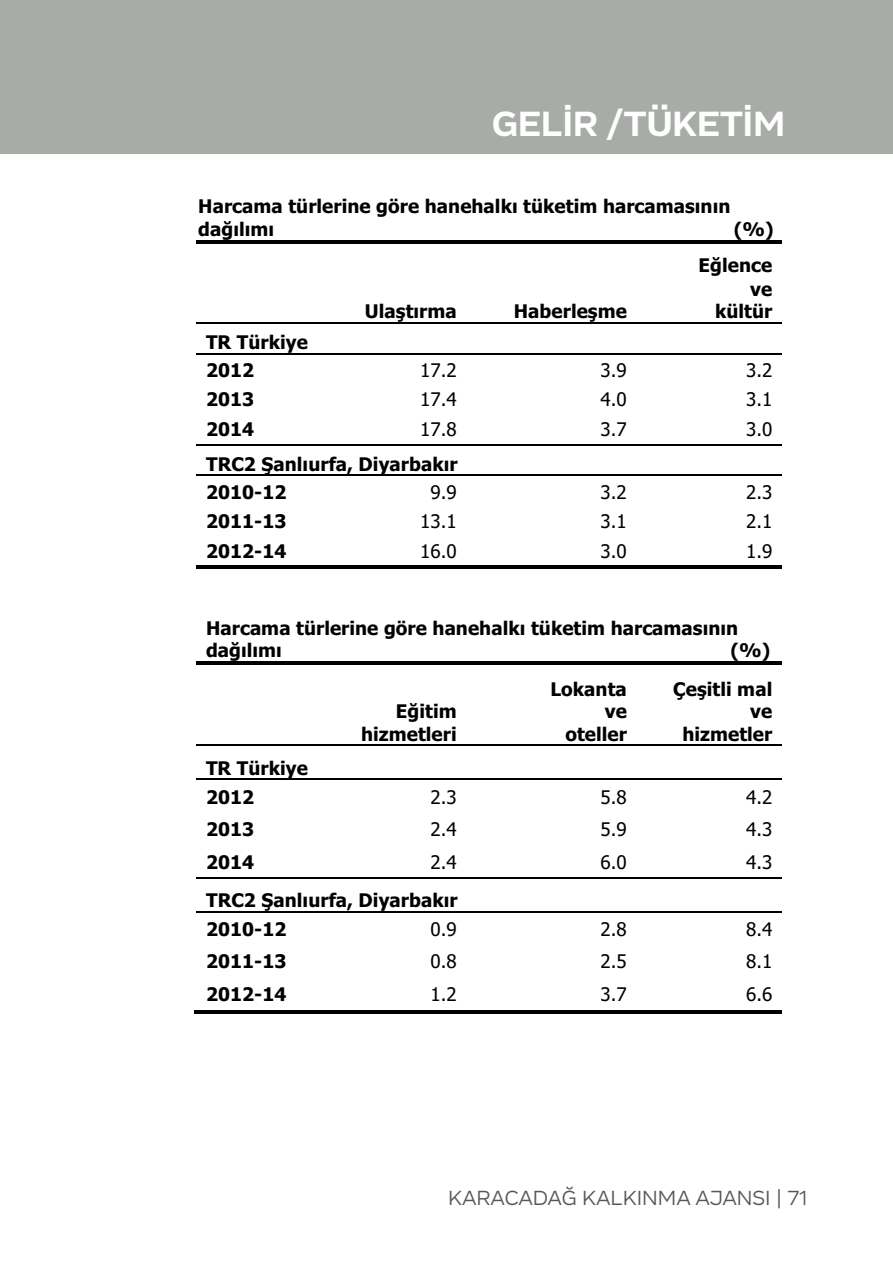
<style>
.page{position:relative;width:893px;height:1276px;background:#fff}
.page>*{position:absolute;margin:0;border:0;box-sizing:border-box;transform-origin:0 0}
.t1{font:700 36px "Vito";color:#fff}
.t2{font:21px "Vito";color:#575756}
.t3{font:700 18.9px/22.8px "Tahoma";letter-spacing:.005em;color:#000}
.t4{font:18.9px "Tahoma";letter-spacing:.005em;color:#000}
</style>
<div class="page">
<div style="left:0;top:0;width:892px;height:154px;background:#a8aca7"></div>
<hr style="left:196px;top:240px;width:124px;height:4px;background:#000">
<svg style="left:320px;top:240px;width:4px;height:4px"></svg>
<hr style="left:324px;top:240px;width:142px;height:4px;background:#000">
<svg style="left:466px;top:240px;width:4px;height:4px"></svg>
<hr style="left:470px;top:240px;width:166px;height:4px;background:#000">
<svg style="left:636px;top:240px;width:4px;height:4px"></svg>
<hr style="left:640px;top:240px;width:141px;height:4px;background:#000">
<hr style="left:196px;top:322px;width:124px;height:1px;background:#000">
<hr style="left:321px;top:322px;width:145px;height:1px;background:#000">
<hr style="left:467px;top:322px;width:169px;height:1px;background:#000">
<hr style="left:637px;top:322px;width:144px;height:1px;background:#000">
<hr style="left:196px;top:353px;width:124px;height:2px;background:#000">
<hr style="left:321px;top:353px;width:145px;height:2px;background:#000">
<hr style="left:467px;top:353px;width:169px;height:2px;background:#000">
<hr style="left:637px;top:353px;width:144px;height:2px;background:#000">
<hr style="left:196px;top:444px;width:124px;height:1px;background:#000">
<hr style="left:321px;top:444px;width:145px;height:1px;background:#000">
<hr style="left:467px;top:444px;width:169px;height:1px;background:#000">
<hr style="left:637px;top:444px;width:144px;height:1px;background:#000">
<hr style="left:196px;top:474px;width:124px;height:2px;background:#000">
<hr style="left:321px;top:474px;width:145px;height:2px;background:#000">
<hr style="left:467px;top:474px;width:169px;height:2px;background:#000">
<hr style="left:637px;top:474px;width:144px;height:2px;background:#000">
<hr style="left:196px;top:565px;width:124px;height:4px;background:#000">
<svg style="left:320px;top:565px;width:4px;height:4px"></svg>
<hr style="left:324px;top:565px;width:142px;height:4px;background:#000">
<svg style="left:466px;top:565px;width:4px;height:4px"></svg>
<hr style="left:470px;top:565px;width:166px;height:4px;background:#000">
<svg style="left:636px;top:565px;width:4px;height:4px"></svg>
<hr style="left:640px;top:565px;width:141px;height:4px;background:#000">
<hr style="left:196px;top:661px;width:124px;height:4px;background:#000">
<svg style="left:320px;top:661px;width:4px;height:4px"></svg>
<hr style="left:324px;top:661px;width:142px;height:4px;background:#000">
<svg style="left:466px;top:661px;width:4px;height:4px"></svg>
<hr style="left:470px;top:661px;width:166px;height:4px;background:#000">
<svg style="left:636px;top:661px;width:4px;height:4px"></svg>
<hr style="left:640px;top:661px;width:141px;height:4px;background:#000">
<hr style="left:196px;top:745px;width:124px;height:1px;background:#000">
<hr style="left:321px;top:745px;width:145px;height:1px;background:#000">
<hr style="left:467px;top:745px;width:169px;height:1px;background:#000">
<hr style="left:637px;top:745px;width:144px;height:1px;background:#000">
<hr style="left:196px;top:778px;width:124px;height:2px;background:#000">
<hr style="left:321px;top:778px;width:145px;height:2px;background:#000">
<hr style="left:467px;top:778px;width:169px;height:2px;background:#000">
<hr style="left:637px;top:778px;width:144px;height:2px;background:#000">
<hr style="left:196px;top:877px;width:124px;height:1px;background:#000">
<hr style="left:321px;top:877px;width:145px;height:1px;background:#000">
<hr style="left:467px;top:877px;width:169px;height:1px;background:#000">
<hr style="left:637px;top:877px;width:144px;height:1px;background:#000">
<hr style="left:196px;top:911px;width:124px;height:1px;background:#000">
<hr style="left:321px;top:911px;width:145px;height:1px;background:#000">
<hr style="left:467px;top:911px;width:169px;height:1px;background:#000">
<hr style="left:637px;top:911px;width:144px;height:1px;background:#000">
<hr style="left:194px;top:1010px;width:126px;height:4px;background:#000">
<hr style="left:322px;top:1010px;width:144px;height:4px;background:#000">
<hr style="left:468px;top:1010px;width:168px;height:4px;background:#000">
<hr style="left:638px;top:1010px;width:143px;height:4px;background:#000">
<h1 class="t1" style="left:492px;top:101px;width:294px">GELİR /TÜKETİM</h1>
<p class="t3" style="left:198px;top:196px;width:534px">Harcama türlerine göre hanehalkı tüketim harcamasının dağılımı</p>
<p class="t3" style="left:734px;top:218px;width:41px">(%)</p>
<p class="t3" style="left:206px;top:330px;width:103px;line-height:27.3px">TR Türkiye<br>2012</p>
<p class="t3" style="left:365px;top:301px;width:93px">Ulaştırma</p>
<p class="t3" style="left:514px;top:301px;width:114px">Haberleşme</p>
<p class="t3" style="left:699px;top:255px;width:75px;text-align:right">Eğlence ve kültür</p>
<p class="t4" style="left:420px;top:357px;width:38px">17.2</p>
<p class="t4" style="left:600px;top:357px;width:28px">3.9</p>
<p class="t4" style="left:746px;top:357px;width:28px">3.2</p>
<p class="t3" style="left:206px;top:389px;width:50px">2013</p>
<p class="t4" style="left:420px;top:387px;width:38px">17.4</p>
<p class="t4" style="left:600px;top:387px;width:28px">4.0</p>
<p class="t4" style="left:746px;top:387px;width:28px">3.1</p>
<p class="t3" style="left:206px;top:419px;width:50px">2014</p>
<p class="t4" style="left:420px;top:417px;width:38px">17.8</p>
<p class="t4" style="left:600px;top:417px;width:28px">3.7</p>
<p class="t4" style="left:746px;top:417px;width:28px">3.0</p>
<p class="t3" style="left:206px;top:450px;width:253px;line-height:27.9px">TRC2 Şanlıurfa, Diyarbakır<br>2010-12</p>
<p class="t4" style="left:430px;top:479px;width:28px">9.9</p>
<p class="t4" style="left:600px;top:479px;width:28px">3.2</p>
<p class="t4" style="left:746px;top:479px;width:28px">2.3</p>
<p class="t3" style="left:206px;top:511px;width:82px">2011-13</p>
<p class="t4" style="left:420px;top:509px;width:38px">13.1</p>
<p class="t4" style="left:600px;top:509px;width:28px">3.1</p>
<p class="t4" style="left:746px;top:509px;width:28px">2.1</p>
<p class="t3" style="left:206px;top:540px;width:82px">2012-14</p>
<p class="t4" style="left:420px;top:538px;width:38px">16.0</p>
<p class="t4" style="left:600px;top:538px;width:28px">3.0</p>
<p class="t4" style="left:746px;top:538px;width:28px">1.9</p>
<p class="t3" style="left:206px;top:617px;width:534px">Harcama türlerine göre hanehalkı tüketim harcamasının dağılımı</p>
<p class="t3" style="left:731px;top:640px;width:41px">(%)</p>
<p class="t3" style="left:206px;top:754px;width:103px;line-height:29.1px">TR Türkiye<br>2012</p>
<p class="t3" style="left:361px;top:701px;width:97px;text-align:right">Eğitim hizmetleri</p>
<p class="t3" style="left:550px;top:678px;width:78px;text-align:right">Lokanta ve oteller</p>
<p class="t3" style="left:673px;top:678px;width:101px;text-align:right">Çeşitli mal ve hizmetler</p>
<p class="t4" style="left:430px;top:784px;width:28px">2.3</p>
<p class="t4" style="left:600px;top:784px;width:28px">5.8</p>
<p class="t4" style="left:746px;top:784px;width:28px">4.2</p>
<p class="t3" style="left:206px;top:818px;width:50px">2013</p>
<p class="t4" style="left:430px;top:816px;width:28px">2.4</p>
<p class="t4" style="left:600px;top:816px;width:28px">5.9</p>
<p class="t4" style="left:746px;top:816px;width:28px">4.3</p>
<p class="t3" style="left:206px;top:851px;width:50px">2014</p>
<p class="t4" style="left:430px;top:849px;width:28px">2.4</p>
<p class="t4" style="left:600px;top:849px;width:28px">6.0</p>
<p class="t4" style="left:746px;top:849px;width:28px">4.3</p>
<p class="t3" style="left:206px;top:886px;width:253px;line-height:29.1px">TRC2 Şanlıurfa, Diyarbakır<br>2010-12</p>
<p class="t4" style="left:430px;top:916px;width:28px">0.9</p>
<p class="t4" style="left:600px;top:916px;width:28px">2.8</p>
<p class="t4" style="left:746px;top:916px;width:28px">8.4</p>
<p class="t3" style="left:206px;top:951px;width:82px">2011-13</p>
<p class="t4" style="left:430px;top:949px;width:28px">0.8</p>
<p class="t4" style="left:600px;top:949px;width:28px">2.5</p>
<p class="t4" style="left:746px;top:949px;width:28px">8.1</p>
<p class="t3" style="left:206px;top:983px;width:82px">2012-14</p>
<p class="t4" style="left:430px;top:981px;width:28px">1.2</p>
<p class="t4" style="left:600px;top:981px;width:28px">3.7</p>
<p class="t4" style="left:746px;top:981px;width:28px">6.6</p>
<p class="t2" style="left:448px;top:1185px;width:361px">KARACADAĞ KALKINMA AJANSI | 71</p>
</div>
